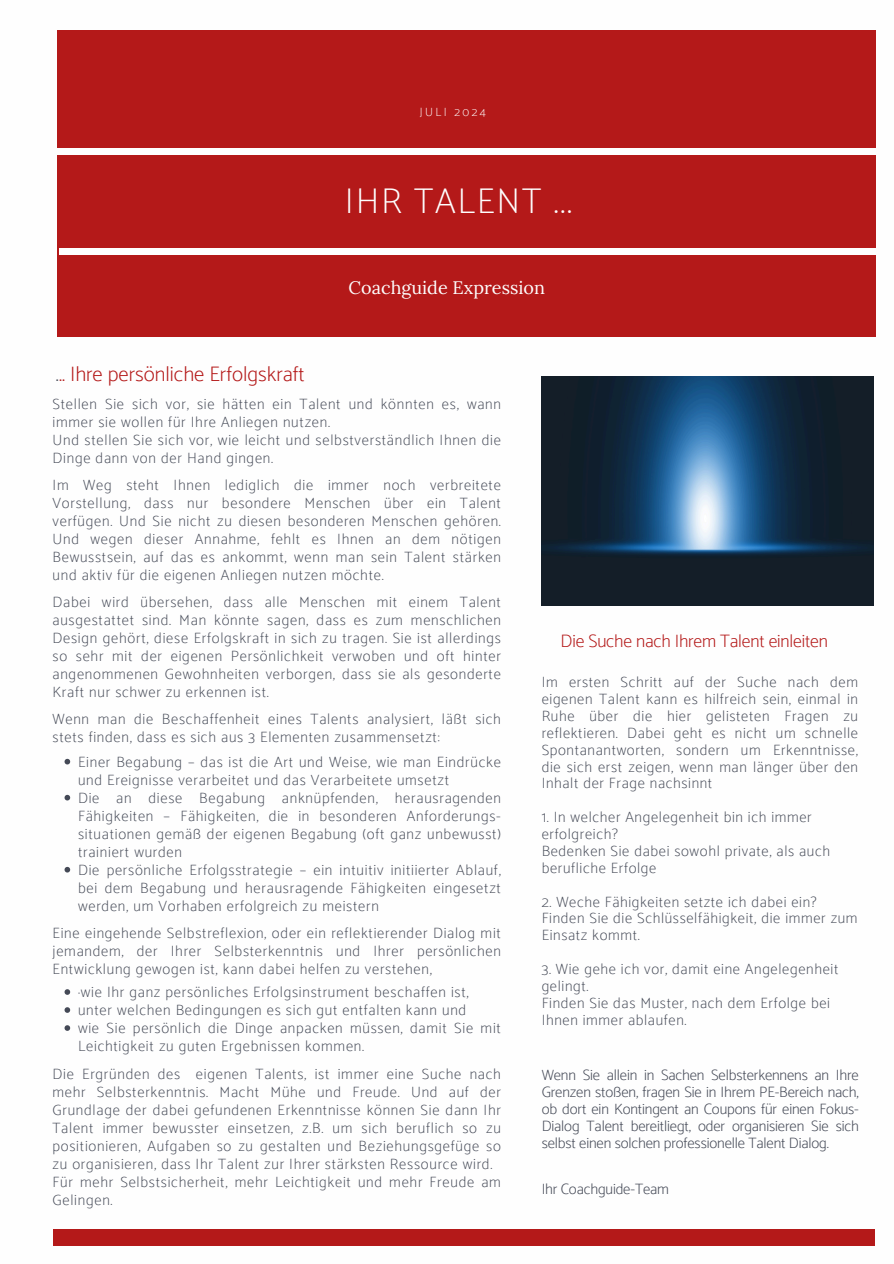
<style>
.page{position:relative;width:894px;height:1264px;background:#fff}
.page>*{position:absolute;margin:0;border:0;box-sizing:border-box;transform-origin:0 0}
.t1{font:100 36px "Catamaran";letter-spacing:.05em;color:#fefefe}
.t2{font:200 21px "Catamaran";color:#b41919}
.t3{font:200 18px "Catamaran";letter-spacing:-.01em;color:#b41919}
.t4{font:18px "Lora";color:#fefefe}
.t5{font:100 15px/18px "Catamaran";letter-spacing:.05em;color:#444956}
.t6{font:200 15px/16.8px "Catamaran";letter-spacing:-.01em;color:#444956;text-align:justify}
.t7{font:100 12px "Catamaran";letter-spacing:.2em;color:#fefefe}
.s1{color:#444956}
</style>
<div class="page">
<div style="left:52px;top:1228px;width:822px;height:17px;background:#b41919"></div>
<div style="left:58px;top:30px;width:817px;height:306px;background:#b41919"></div>
<div style="left:56px;top:148px;width:821px;height:7px;background:#fefefe"></div>
<div style="left:59px;top:248px;width:818px;height:7px;background:#fefefe"></div>
<img style="left:541px;top:376px;width:332px;height:230px">
<svg style="left:64px;top:758px;width:6px;height:6px"></svg>
<svg style="left:64px;top:794px;width:6px;height:6px"></svg>
<svg style="left:64px;top:866px;width:6px;height:6px"></svg>
<svg style="left:64px;top:989px;width:6px;height:5px"></svg>
<svg style="left:64px;top:1007px;width:6px;height:5px"></svg>
<svg style="left:64px;top:1025px;width:6px;height:5px"></svg>
<h4 class="t7" style="left:420px;top:104px;width:67px">JULI 2024</h4>
<h1 class="t1" style="left:345px;top:180px;width:228px">IHR TALENT ...</h1>
<p class="t2" style="left:56px;top:362px;width:250px"><span class="s1">.</span>.. Ihre persönliche Erfolgskraft</p>
<p class="t4" style="left:348px;top:275px;width:198px">Coachguide Expression</p>
<h3 class="t5" style="left:52px;top:394px;width:450px">Stellen Sie sich vor, sie hätten ein Talent und könnten es, wann immer sie wollen für Ihre Anliegen nutzen.<br>Und stellen Sie sich vor, wie leicht und selbstverständlich Ihnen die Dinge dann von der Hand gingen.</h3>
<h2 class="t5" style="left:52px;top:475px;width:450px;text-align:justify">Im Weg steht Ihnen lediglich die immer noch verbreitete Vorstellung, dass nur besondere Menschen über ein Talent verfügen. Und Sie nicht zu diesen besonderen Menschen gehören.<br>Und wegen dieser Annahme, fehlt es Ihnen an dem nötigen Bewusstsein, auf das es ankommt, wenn man sein Talent stärken und aktiv für die eigenen Anliegen nutzen möchte.</h2>
<h4 class="t5" style="left:52px;top:592px;width:450px;text-align:justify">Dabei wird übersehen, dass alle Menschen mit einem Talent ausgestattet sind. Man könnte sagen, dass es zum menschlichen Design gehört, diese Erfolgskraft in sich zu tragen. Sie ist allerdings so sehr mit der eigenen Persönlichkeit verwoben und oft hinter angenommenen Gewohnheiten verborgen, dass sie als gesonderte Kraft nur schwer zu erkennen ist.</h4>
<h4 class="t5" style="left:52px;top:709px;width:450px">Wenn man die Beschaffenheit eines Talents analysiert, läßt sich stets finden, dass es sich aus 3 Elementen zusammensetzt:</h4>
<h4 class="t5" style="left:78px;top:753px;width:424px">Einer Begabung – das ist die Art und Weise, wie man Eindrücke und Ereignisse verarbeitet und das Verarbeitete umsetzt</h4>
<h4 class="t5" style="left:78px;top:789px;width:424px;text-align:justify">Die an diese Begabung anknüpfenden, herausragenden Fähigkeiten – Fähigkeiten, die in besonderen Anforderungs&shy;situationen gemäß der eigenen Begabung (oft ganz unbewusst) trainiert wurden</h4>
<p class="t5" style="left:78px;top:861px;width:424px;text-align:justify">Die persönliche Erfolgsstrategie – ein intuitiv initiierter Ablauf, bei dem Begabung und herausragende Fähigkeiten eingesetzt werden, um Vorhaben erfolgreich zu meistern</p>
<p class="t5" style="left:52px;top:924px;width:450px;text-align:justify">Eine eingehende Selbstreflexion, oder ein reflektierender Dialog mit jemandem, der Ihrer Selbsterkenntnis und Ihrer persönlichen Entwicklung gewogen ist, kann dabei helfen zu verstehen,</p>
<h4 class="t5" style="left:78px;top:983px;width:392px">·wie Ihr ganz persönliches Erfolgsinstrument beschaffen ist,</h4>
<h4 class="t5" style="left:78px;top:1001px;width:389px">unter welchen Bedingungen es sich gut entfalten kann und</h4>
<p class="t5" style="left:78px;top:1019px;width:424px">wie Sie persönlich die Dinge anpacken müssen, damit Sie mit<br>Leichtigkeit zu guten Ergebnissen kommen.</p>
<p class="t5" style="left:52px;top:1064px;width:450px">Die Ergründen des eigenen Talents, ist immer eine Suche nach mehr Selbsterkenntnis. Macht Mühe und Freude. Und auf der Grundlage der dabei gefundenen Erkenntnisse können Sie dann Ihr Talent immer bewusster einsetzen, z.B. um sich beruflich so zu positionieren, Aufgaben so zu gestalten und Beziehungsgefüge so zu organisieren, dass Ihr Talent zur Ihrer stärksten Ressource wird.<br>Für mehr Selbstsicherheit, mehr Leichtigkeit und mehr Freude am Gelingen.</p>
<h4 class="t3" style="left:560px;top:630px;width:268px">Die Suche nach Ihrem Talent einleiten</h4>
<h3 class="t5" style="left:541px;top:673px;width:318px;line-height:16.8px;text-align:justify">Im ersten Schritt auf der Suche nach dem eigenen Talent kann es hilfreich sein, einmal in Ruhe über die hier gelisteten Fragen zu reflektieren. Dabei geht es nicht um schnelle Spontanantworten, sondern um Erkenntnisse, die sich erst zeigen, wenn man länger über den Inhalt der Frage nachsinnt</h3>
<h4 class="t5" style="left:541px;top:808px;width:271px;line-height:16.8px">1. In welcher Angelegenheit bin ich immer erfolgreich?</h4>
<p class="t5" style="left:541px;top:842px;width:290px;line-height:17px">Bedenken Sie dabei sowohl private, als auch berufliche Erfolge</p>
<h4 class="t5" style="left:541px;top:893px;width:317px;line-height:16.8px">2. Weche Fähigkeiten setzte ich dabei ein?<br>Finden Sie die Schlüsselfähigkeit, die immer zum<br>Einsatz kommt.</h4>
<h4 class="t5" style="left:541px;top:960px;width:298px;line-height:16.8px">3. Wie gehe ich vor, damit eine Angelegenheit gelingt.<br>Finden Sie das Muster, nach dem Erfolge bei<br>Ihnen immer ablaufen.</h4>
<h4 class="t6" style="left:541px;top:1066px;width:318px">Wenn Sie allein in Sachen Selbsterkennens an Ihre Grenzen stoßen, fragen Sie in Ihrem PE-Bereich nach, ob dort ein Kontingent an Coupons für einen Fokus-Dialog Talent bereitliegt, oder organisieren Sie sich selbst einen solchen professionelle Talent Dialog.</h4>
<h4 class="t6" style="left:541px;top:1180px;width:129px">Ihr Coachguide-Team</h4>
</div>
